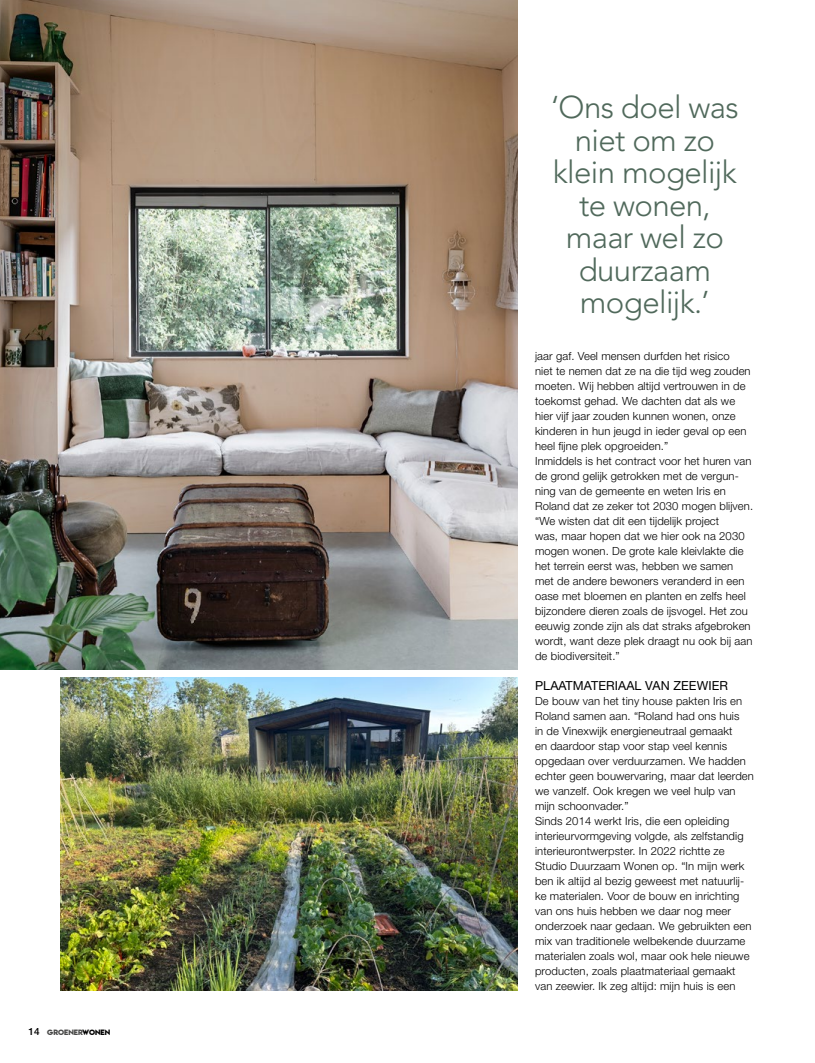
<style>
.page{position:relative;width:815px;height:1063px;background:#fff}
.page>*{position:absolute;margin:0;border:0;box-sizing:border-box;transform-origin:0 0}
.t1{font:300 31.25px/32.5px "Avenir LT Std";letter-spacing:-.02em;color:#50695b;text-align:center}
.t2{font:12.5px "Helvetica Neue LT Std";letter-spacing:.01em;color:#000}
.t3{font:300 11.25px/15px "Helvetica Neue LT Std";letter-spacing:.01em;color:#000}
.t4{font:6.88px "Lemon Milkbold";color:#494948}
.s1{font-family:"Helvetica Neue LT Std";font-weight:500;font-size:10px;color:#000}
.s2{color:#000}
</style>
<div class="page">
<img style="left:0;top:0;width:517px;height:670px">
<img style="left:61px;top:677px;width:456px;height:313px">
<p class="t4" style="left:28px;top:1027px;width:83px"><span class="s1">14</span> GROENER<span class="s2">WONEN</span></p>
<h1 class="t1" style="left:551px;top:91px;width:189px">‘Ons doel was niet om zo klein mogelijk te wonen, maar wel zo duurzaam mogelijk.’</h1>
<p class="t3" style="left:535px;top:348px;width:220px">jaar gaf. Veel mensen durfden het risico<br>niet te nemen dat ze na die tijd weg zouden moeten. Wij hebben altijd vertrouwen in de toekomst gehad. We dachten dat als we hier vijf jaar zouden kunnen wonen, onze kinderen in hun jeugd in ieder geval op een heel fijne plek opgroeiden.”<br>Inmiddels is het contract voor het huren van de grond gelijk getrokken met de vergun&shy;ning van de gemeente en weten Iris en Roland dat ze zeker tot 2030 mogen blijven. “We wisten dat dit een tijdelijk project<br>was, maar hopen dat we hier ook na 2030 mogen wonen. De grote kale kleivlakte die het terrein eerst was, hebben we samen met de andere bewoners veranderd in een oase met bloemen en planten en zelfs heel bijzondere dieren zoals de ijsvogel. Het zou eeuwig zonde zijn als dat straks afgebroken wordt, want deze plek draagt nu ook bij aan de biodiversiteit.”</p>
<p class="t2" style="left:535px;top:678px;width:195px">PLAATMATERIAAL VAN ZEEWIER</p>
<p class="t3" style="left:535px;top:693px;width:220px">De bouw van het tiny house pakten Iris en Roland samen aan. “Roland had ons huis<br>in de Vinexwijk energieneutraal gemaakt<br>en daardoor stap voor stap veel kennis opgedaan over verduurzamen. We hadden echter geen bouwervaring, maar dat leerden we vanzelf. Ook kregen we veel hulp van mijn schoonvader.”<br>Sinds 2014 werkt Iris, die een opleiding interieurvormgeving volgde, als zelfstandig interieurontwerpster. In 2022 richtte ze Studio Duurzaam Wonen op. “In mijn werk ben ik altijd al bezig geweest met natuurlij&shy;ke materialen. Voor de bouw en inrichting van ons huis hebben we daar nog meer onderzoek naar gedaan. We gebruikten een mix van traditionele welbekende duurzame materialen zoals wol, maar ook hele nieuwe producten, zoals plaatmateriaal gemaakt van zeewier. Ik zeg altijd: mijn huis is een</p>
</div>
